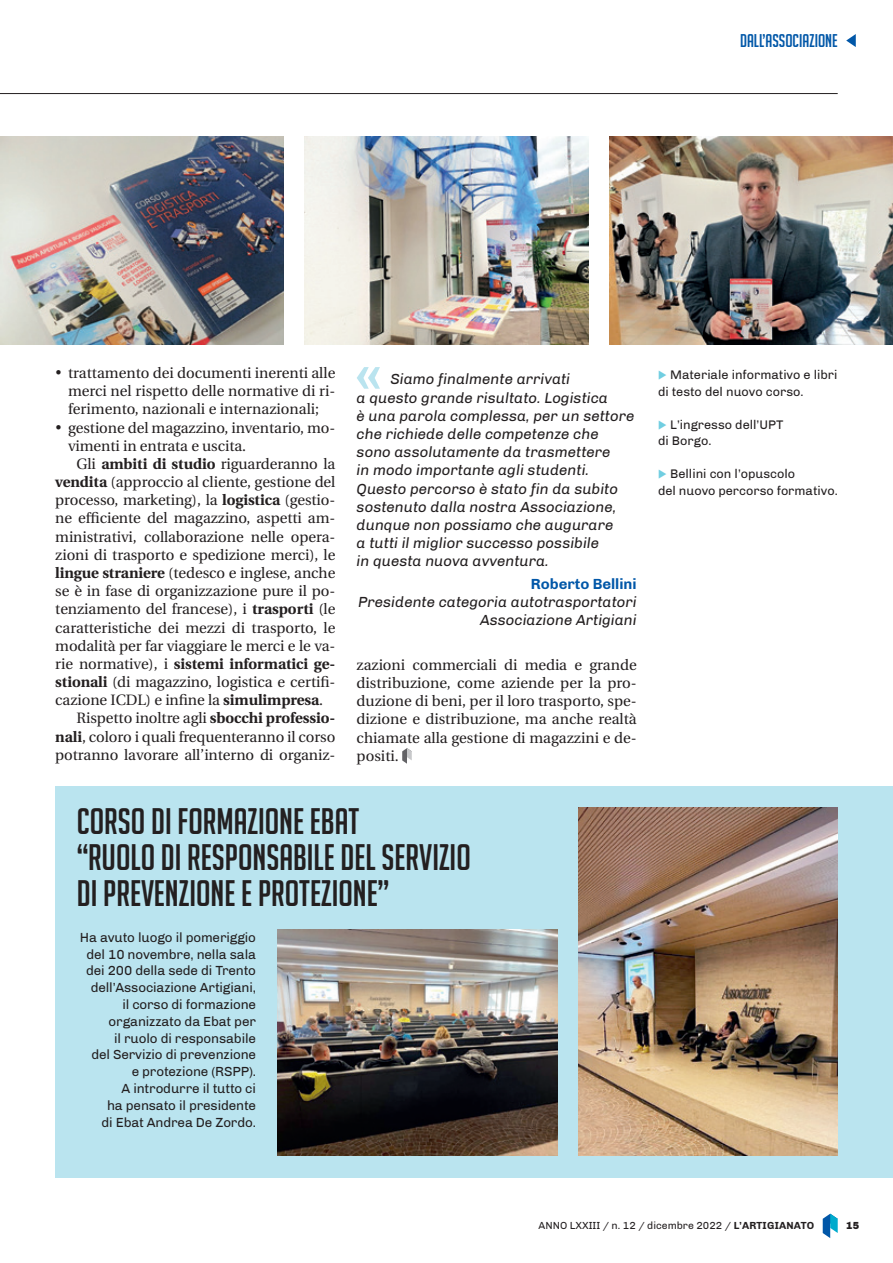
<style>
.page{position:relative;width:893px;height:1263px;background:#fff}
.page>*{position:absolute;margin:0;border:0;box-sizing:border-box;transform-origin:0 0}
.t1{font:36px/36px "Big Noodle Titling";color:#231f20}
.t2{font:18px "Big Noodle Titling";color:#0157a8}
.t3{font:15px/18.1px "Heuristica";letter-spacing:-.005em;color:#231f20;text-align:justify}
.t4{font:italic 15px/18.1px "Chivo";color:#231f20}
.t5{font:700 15px "Heuristica";letter-spacing:-.005em;color:#231f20}
.t6{font:700 15px "Chivo";color:#0157a8}
.t7{font:13.5px/16.8px "Chivo";letter-spacing:-.01em;color:#231f20;text-align:right}
.t8{font:12.75px/16.5px "Chivo";color:#231f20}
.t9{font:10.5px "Chivo";color:#231f20}
.t10{font:900 10.5px "Chivo";color:#231f20}
.s1{font-weight:700}
.s2{font-weight:400}
</style>
<div class="page">
<svg style="left:846px;top:34px;width:10px;height:13px"></svg>
<svg style="left:823px;top:1214px;width:15px;height:24px"></svg>
<hr style="left:0;top:93px;width:838px;height:1px;background:#231f20">
<svg style="left:402px;top:748px;width:10px;height:16px"></svg>
<img style="left:609px;top:136px;width:284px;height:208px">
<img style="left:305px;top:136px;width:283px;height:208px">
<img style="left:0;top:136px;width:283px;height:208px">
<svg style="left:357px;top:367px;width:23px;height:22px"></svg>
<div style="left:56px;top:787px;width:837px;height:391px;background:#bae4ef"></div>
<img style="left:277px;top:929px;width:281px;height:226px">
<img style="left:578px;top:808px;width:260px;height:347px">
<p class="t2" style="left:740px;top:31px;width:99px">DALL’ASSOCIAZIONE</p>
<p class="t3" style="left:68px;top:364px;width:269px;text-indent:-13px">• trattamento dei documenti inerenti alle merci nel rispetto delle normative di ri&shy;ferimento, nazionali e internazionali;</p>
<p class="t3" style="left:55px;top:418px;width:282px">• gestione del magazzino, inventario, mo-</p>
<p class="t3" style="left:68px;top:437px;width:180px">vimenti in entrata e uscita.</p>
<p class="t3" style="left:77px;top:455px;width:260px">Gli <span class="s1">ambiti di studio</span> riguarderanno la</p>
<p class="t3" style="left:55px;top:473px;width:282px"><span class="s1">vendita</span> (approccio al cliente, gestione del</p>
<p class="t3" style="left:55px;top:491px;width:282px">processo, marketing), la <span class="s1">logistica</span> (gestio-</p>
<p class="t3" style="left:55px;top:509px;width:282px">ne efficiente del magazzino, aspetti am-</p>
<p class="t3" style="left:55px;top:528px;width:282px">ministrativi, collaborazione nelle opera-</p>
<p class="t3" style="left:55px;top:546px;width:282px">zioni di trasporto e spedizione merci), le</p>
<p class="t3" style="left:55px;top:564px;width:282px"><span class="s1">lingue straniere</span> (tedesco e inglese, anche</p>
<p class="t3" style="left:55px;top:582px;width:282px">se è in fase di organizzazione pure il po-</p>
<p class="t3" style="left:55px;top:600px;width:282px">tenziamento del francese), i <span class="s1">trasporti</span> (le</p>
<p class="t3" style="left:55px;top:618px;width:282px">caratteristiche dei mezzi di trasporto, le</p>
<p class="t3" style="left:55px;top:637px;width:282px">modalità per far viaggiare le merci e le va-</p>
<p class="t5" style="left:55px;top:652px;width:282px"><span class="s2">rie normative), i</span> sistemi informatici ge-</p>
<p class="t3" style="left:55px;top:673px;width:282px"><span class="s1">stionali</span> (di magazzino, logistica e certifi-</p>
<p class="t3" style="left:55px;top:691px;width:269px">cazione ICDL) e infine la <span class="s1">simulimpresa</span>.</p>
<p class="t3" style="left:77px;top:709px;width:260px">Rispetto inoltre agli <span class="s1">sbocchi professio-</span></p>
<p class="t3" style="left:55px;top:727px;width:282px"><span class="s1">nali</span>, coloro i quali frequenteranno il corso</p>
<p class="t3" style="left:55px;top:746px;width:282px">potranno lavorare all’interno di organiz-</p>
<p class="t4" style="left:357px;top:370px;width:279px;text-indent:34px">Siamo finalmente arrivati<br>a questo grande risultato. Logistica<br>è una parola complessa, per un settore che richiede delle competenze che sono assolutamente da trasmettere<br>in modo importante agli studenti.<br>Questo percorso è stato fin da subito sostenuto dalla nostra Associazione, dunque non possiamo che augurare<br>a tutti il miglior successo possibile<br>in questa nuova avventura.</p>
<p class="t6" style="left:531px;top:575px;width:108px">Roberto Bellini</p>
<p class="t4" style="left:358px;top:593px;width:280px;text-align:right">Presidente categoria autotrasportatori<br>Associazione Artigiani</p>
<p class="t3" style="left:357px;top:656px;width:282px">zazioni commerciali di media e grande distribuzione, come aziende per la pro&shy;duzione di beni, per il loro trasporto, spe&shy;dizione e distribuzione, ma anche realtà chiamate alla gestione di magazzini e de&shy;positi.</p>
<h1 class="t1" style="left:77px;top:803px;width:395px">CORSO DI FORMAZIONE EBAT<br>“RUOLO DI RESPONSABILE DEL SERVIZIO<br>DI PREVENZIONE E PROTEZIONE”</h1>
<p class="t7" style="left:80px;top:929px;width:178px">Ha avuto luogo il pomeriggio del 10 novembre, nella sala dei 200 della sede di Trento dell’Associazione Artigiani,<br>il corso di formazione organizzato da Ebat per<br>il ruolo di responsabile<br>del Servizio di prevenzione<br>e protezione (RSPP).<br>A introdurre il tutto ci<br>ha pensato il presidente<br>di Ebat Andrea De Zordo.</p>
<p class="t8" style="left:658px;top:366px;width:181px;text-indent:12px">Materiale informativo e libri di testo del nuovo corso.</p>
<p class="t8" style="left:658px;top:416px;width:127px;text-indent:12px">L’ingresso dell’UPT di Borgo.</p>
<p class="t8" style="left:658px;top:465px;width:181px;text-indent:12px">Bellini con l’opuscolo<br>del nuovo percorso formativo.</p>
<p class="t9" style="left:539px;top:1219px;width:277px">ANNO LXXIII / n. 12 / dicembre 2022 / <span class="s1">L’ARTIGIANATO</span></p>
<p class="t10" style="left:846px;top:1219px;width:14px">15</p>
</div>
